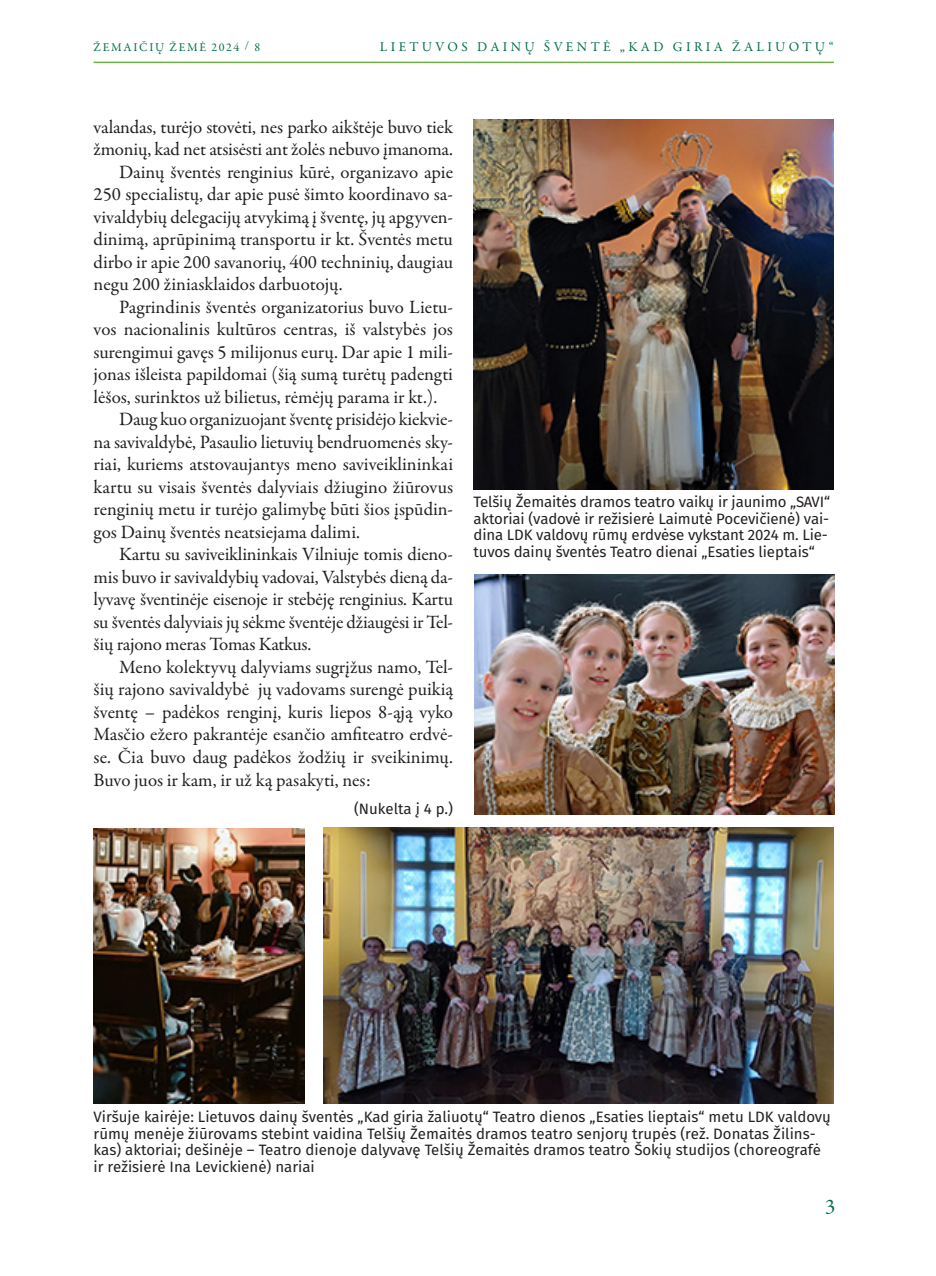
<style>
.page{position:relative;width:936px;height:1276px;background:#fff}
.page>*{position:absolute;margin:0;border:0;box-sizing:border-box;transform-origin:0 0}
.t1{font:21px "Garamond Premr Pro";color:#017045}
.tekstas{font:18.9px/22.5px "Garamond Premr Pro";letter-spacing:-.005em;color:#231f20;text-align:justify}
.parašas{font:15px/16.5px "Fira Sans";color:#231f20}
.nukelta{font:15px "Fira Sans";color:#231f20}
.t2{font:13.5px "Garamond Premr Pro";letter-spacing:.25em;color:#017045}
.t3{font:12px "Garamond Premr Pro";letter-spacing:.14em;color:#017045}
</style>
<div class="page">
<hr style="left:94px;top:62px;width:739px;height:1px;background:#6fb048">
<img style="left:473px;top:119px;width:360px;height:371px">
<img style="left:323px;top:828px;width:510px;height:275px">
<img style="left:474px;top:574px;width:360px;height:240px">
<img style="left:94px;top:828px;width:211px;height:275px">
<p class="t3" style="left:94px;top:40px;width:168px">ŽEMAIČIŲ ŽEMĖ 2024 / 8</p>
<p class="t2" style="left:380px;top:39px;width:455px">LIETUVOS DAINŲ ŠVENTĖ „KAD GIRIA ŽALIUOTŲ“</p>
<p class="tekstas" style="left:94px;top:116px;width:361px">valandas, turėjo stovėti, nes parko aikštėje buvo tiek žmonių, kad net atsisėsti ant žolės nebuvo įmanoma.</p>
<p class="tekstas" style="left:94px;top:161px;width:361px;text-indent:26px">Dainų šventės renginius kūrė, organizavo apie 250 specialistų, dar apie pusė šimto koordinavo sa&shy;vivaldybių delegacijų atvykimą į šventę, jų apgyven&shy;dinimą, aprūpinimą transportu ir kt. Šventės metu dirbo ir apie 200 savanorių, 400 techninių, daugiau negu 200 žiniasklaidos darbuotojų.</p>
<p class="tekstas" style="left:94px;top:296px;width:361px;text-indent:26px">Pagrindinis šventės organizatorius buvo Lietu&shy;vos nacionalinis kultūros centras, iš valstybės jos surengimui gavęs 5 milijonus eurų. Dar apie 1 mili&shy;jonas išleista papildomai (šią sumą turėtų padengti lėšos, surinktos už bilietus, rėmėjų parama ir kt.).</p>
<p class="tekstas" style="left:94px;top:409px;width:361px;text-indent:26px">Daug kuo organizuojant šventę prisidėjo kiekvie&shy;na savivaldybė, Pasaulio lietuvių bendruomenės sky&shy;riai, kuriems atstovaujantys meno saviveiklininkai kartu su visais šventės dalyviais džiugino žiūrovus renginių metu ir turėjo galimybę būti šios įspūdin&shy;gos Dainų šventės neatsiejama dalimi.</p>
<p class="tekstas" style="left:94px;top:544px;width:361px;text-indent:26px">Kartu su saviveiklininkais Vilniuje tomis dieno&shy;mis buvo ir savivaldybių vadovai, Valstybės dieną da&shy;lyvavę šventinėje eisenoje ir stebėję renginius. Kartu su šventės dalyviais jų sėkme šventėje džiaugėsi ir Tel&shy;šių rajono meras Tomas Katkus.</p>
<p class="tekstas" style="left:94px;top:656px;width:361px;text-indent:26px">Meno kolektyvų dalyviams sugrįžus namo, Tel&shy;šių rajono savivaldybė jų vadovams surengė puikią šventę – padėkos renginį, kuris liepos 8-ąją vyko Masčio ežero pakrantėje esančio amfiteatro erdvė&shy;se. Čia buvo daug padėkos žodžių ir sveikinimų.<br>Buvo juos ir kam, ir už ką pasakyti, nes:</p>
<p class="nukelta" style="left:354px;top:798px;width:100px">(Nukelta į 4 p.)</p>
<p class="parašas" style="left:473px;top:495px;width:358px">Telšių Žemaitės dramos teatro vaikų ir jaunimo „SAVI“ aktoriai (vadovė ir režisierė Laimutė Pocevičienė) vai-</p>
<p class="parašas" style="left:473px;top:528px;width:356px">dina LDK valdovų rūmų erdvėse vykstant 2024 m. Lie&shy;tuvos dainų šventės Teatro dienai „Esaties lieptais“</p>
<p class="parašas" style="left:94px;top:1110px;width:738px">Viršuje kairėje: Lietuvos dainų šventės „Kad giria žaliuotų“ Teatro dienos „Esaties lieptais“ metu LDK valdovų rūmų menėje žiūrovams stebint vaidina Telšių Žemaitės dramos teatro senjorų trupės (rež. Donatas Žilins&shy;kas) aktoriai; dešinėje – Teatro dienoje dalyvavę Telšių Žemaitės dramos teatro Šokių studijos (choreografė ir režisierė Ina Levickienė) nariai</p>
<p class="t1" style="left:825px;top:1194px;width:12px">3</p>
</div>
